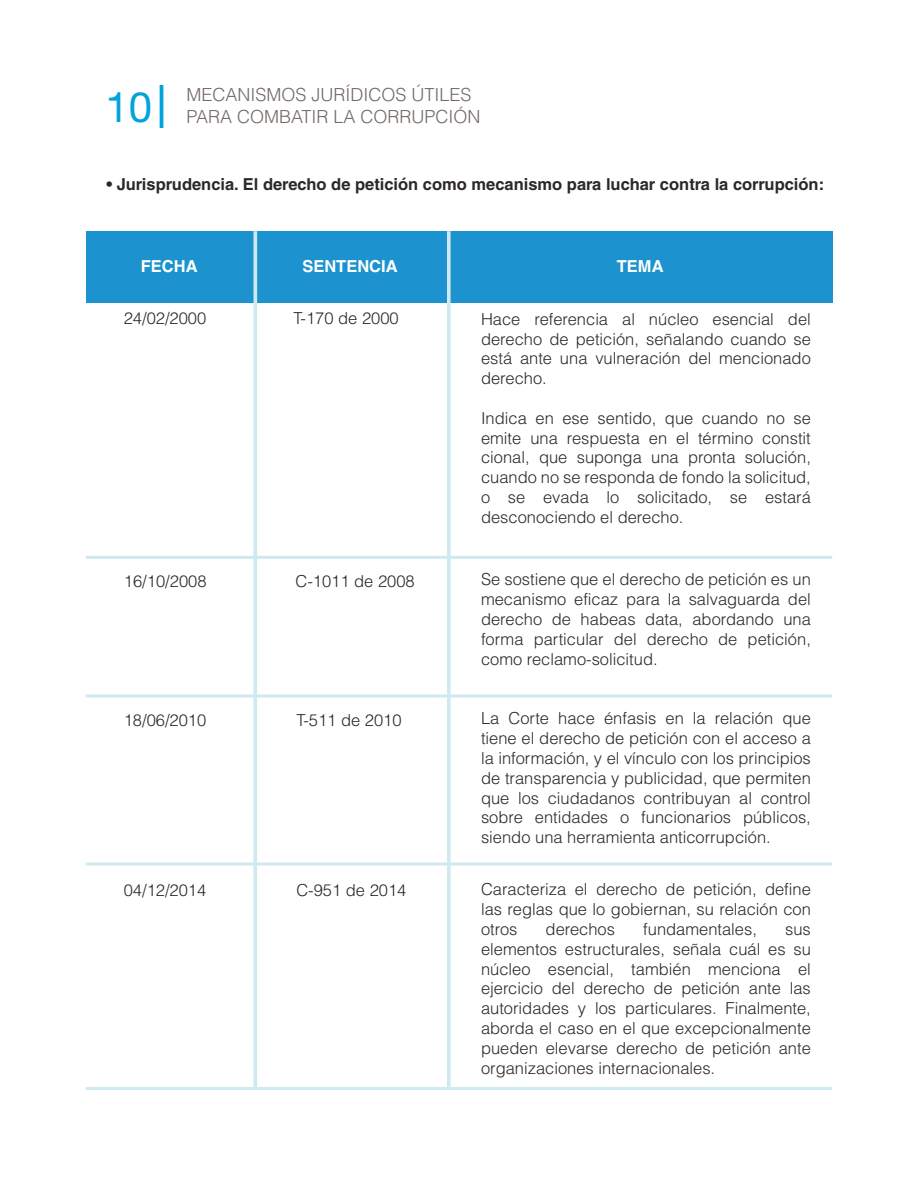
<style>
.page{position:relative;width:918px;height:1188px;background:#fff}
.page>*{position:absolute;margin:0;border:0;box-sizing:border-box;transform-origin:0 0}
.t1{font:42px "Helvetica LT Std Fractions";color:#00a3da}
.t2{font:300 18px "Helvetica LT Std";color:#736965}
.t3{font:300 16.5px/19.8px "Helvetica LT Std";color:#2c2827;text-align:justify}
.t4{font:700 16.5px "Helvetica LT Std";color:#2c2827}
.t5{font:700 16.5px "Helvetica LT Std";color:#fff}
</style>
<div class="page">
<hr style="left:160px;top:85px;width:3px;height:43px;background:#00a3da">
<div style="left:86px;top:231px;width:746px;height:71px;background:#1c93cf"></div>
<hr style="left:254px;top:231px;width:3px;height:858px;background:#cee9f0">
<svg style="left:447px;top:231px;width:4px;height:856px;background:#d0eaf1"></svg>
<hr style="left:86px;top:556px;width:746px;height:3px;background:#cee9f0">
<hr style="left:86px;top:694px;width:746px;height:3px;background:#cee9f0">
<svg style="left:86px;top:862px;width:746px;height:4px;background:#d9edf3"></svg>
<hr style="left:86px;top:1087px;width:746px;height:3px;background:#cee9f0">
<h1 class="t1" style="left:105px;top:89px;width:48px">10</h1>
<p class="t2" style="left:187px;top:83px;width:287px">MECANISMOS JURÍDICOS ÚTILES</p>
<p class="t2" style="left:187px;top:105px;width:296px">PARA COMBATIR LA CORRUPCIÓN</p>
<p class="t4" style="left:106px;top:174px;width:719px">• Jurisprudencia. El derecho de petición como mecanismo para luchar contra la corrupción:</p>
<p class="t5" style="left:141px;top:256px;width:58px">FECHA</p>
<p class="t5" style="left:302px;top:256px;width:97px">SENTENCIA</p>
<p class="t5" style="left:617px;top:256px;width:48px">TEMA</p>
<p class="t3" style="left:124px;top:308px;width:84px">24/02/2000</p>
<p class="t3" style="left:294px;top:308px;width:107px">T-170 de 2000</p>
<p class="t3" style="left:481px;top:309px;width:331px">Hace referencia al núcleo esencial del derecho de petición, señalando cuando se está ante una vulneración del mencionado derecho.</p>
<p class="t3" style="left:481px;top:408px;width:331px">Indica en ese sentido, que cuando no se emite una respuesta en el término constit cional, que suponga una pronta solución, cuando no se responda de fondo la solicitud, o se evada lo solicitado, se estará desconociendo el derecho.</p>
<p class="t3" style="left:124px;top:571px;width:84px">16/10/2008</p>
<p class="t3" style="left:295px;top:571px;width:121px">C-1011 de 2008</p>
<p class="t3" style="left:481px;top:570px;width:331px">Se sostiene que el derecho de petición es un mecanismo eficaz para la salvaguarda del derecho de habeas data, abordando una forma particular del derecho de petición, como reclamo-solicitud.</p>
<p class="t3" style="left:124px;top:710px;width:84px">18/06/2010</p>
<p class="t3" style="left:296px;top:710px;width:107px">T-511 de 2010</p>
<p class="t3" style="left:124px;top:880px;width:84px">04/12/2014</p>
<p class="t3" style="left:296px;top:880px;width:112px">C-951 de 2014</p>
<p class="t3" style="left:481px;top:708px;width:331px">La Corte hace énfasis en la relación que tiene el derecho de petición con el acceso a la información, y el vínculo con los principios de transparencia y publicidad, que permiten que los ciudadanos contribuyan al control sobre entidades o funcionarios públicos, siendo una herramienta anticorrupción.</p>
<p class="t3" style="left:481px;top:880px;width:331px">Caracteriza el derecho de petición, define las reglas que lo gobiernan, su relación con otros</p>
<p class="t3" style="left:546px;top:919px;width:71px">derechos</p>
<p class="t3" style="left:643px;top:919px;width:115px">fundamentales,</p>
<p class="t3" style="left:481px;top:919px;width:331px;text-indent:304px">sus elementos estructurales, señala cuál es su núcleo esencial, también menciona el ejercicio del derecho de petición ante las autoridades y los particulares. Finalmente, aborda el caso en el que excepcionalmente pueden elevarse derecho de petición ante organizaciones internacionales.</p>
</div>
